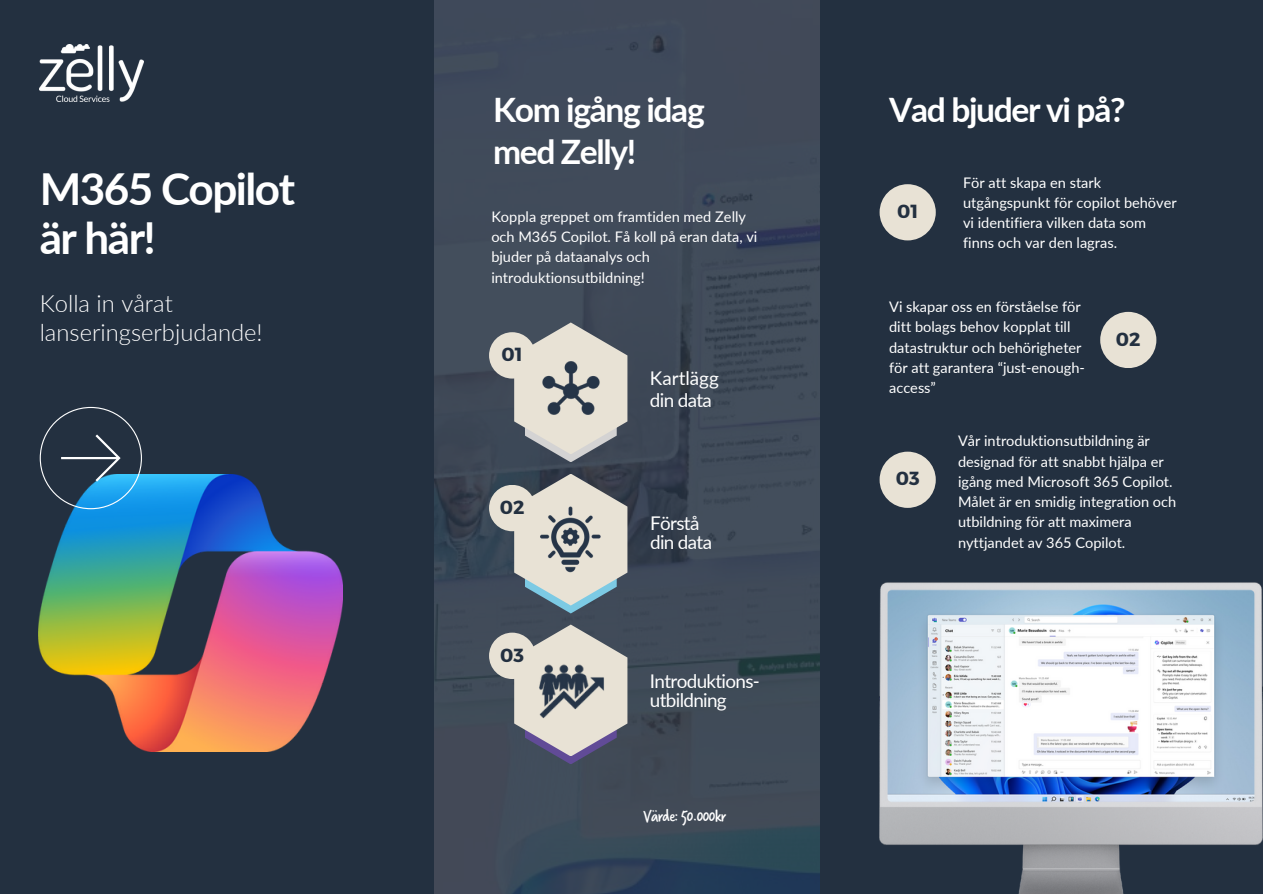
<style>
.page{position:relative;width:1263px;height:894px;background:#fff}
.page>*{position:absolute;margin:0;border:0;box-sizing:border-box;transform-origin:0 0}
.t1{font:700 44.1px/49.5px "Lato";letter-spacing:-.035em;color:#fff}
.t2{font:700 33.6px/41.7px "Lato";letter-spacing:-.04em;color:#fff}
.t3{font:300 23.85px/28.3px "Lato";color:#fff}
.t4{font:18.9px/19.2px "Lato";letter-spacing:-.035em;color:#fff}
.t5{font:18.9px/22.5px "Lato";color:#fff}
.t6{font:700 18.9px "Montserrat";color:#233040}
.t7{font:18px "Verveine";letter-spacing:-.04em;color:#fff}
.t8{font:14.55px/20.2px "Lato";color:#fff}
</style>
<div class="page">
<div style="left:0;top:0;width:1263px;height:893px;background:#233040"></div>
<img style="left:435px;top:0;width:385px;height:893px">
<img style="left:39px;top:474px;width:304px;height:277px">
<svg style="left:40px;top:407px;width:102px;height:102px"></svg>
<img style="left:40px;top:44px;width:103px;height:58px">
<svg style="left:514px;top:322px;width:113px;height:140px;background:#a9a9a7"></svg>
<svg style="left:514px;top:473px;width:113px;height:140px;background:#a1a6a6"></svg>
<svg style="left:514px;top:624px;width:113px;height:140px;background:#a1a0a3"></svg>
<img style="left:535px;top:353px;width:71px;height:71px">
<img style="left:536px;top:654px;width:72px;height:71px">
<img style="left:536px;top:504px;width:70px;height:71px">
<div style="left:489px;top:332px;width:46px;height:46px;background:#e8e2d5;border-radius:50%"></div>
<div style="left:489px;top:484px;width:46px;height:47px;background:#e8e2d5;border-radius:50%"></div>
<div style="left:489px;top:632px;width:46px;height:46px;background:#e8e2d5;border-radius:50%"></div>
<div style="left:880px;top:184px;width:56px;height:56px;background:#e8e2d5;border-radius:50%"></div>
<div style="left:1100px;top:312px;width:56px;height:56px;background:#e8e2d5;border-radius:50%"></div>
<div style="left:880px;top:451px;width:56px;height:56px;background:#e8e2d5;border-radius:50%"></div>
<img style="left:880px;top:582px;width:382px;height:311px">
<h3 class="t1" style="left:40px;top:163px;width:257px">M365 Copilot är här!</h3>
<p class="t3" style="left:40px;top:289px;width:224px">Kolla in vårat lanseringserbjudande!</p>
<p class="t2" style="left:493px;top:88px;width:213px">Kom igång idag med Zelly!</p>
<p class="t8" style="left:491px;top:206px;width:268px">Koppla greppet om framtiden med Zelly och M365 Copilot. Få koll på eran data, vi bjuder på dataanalys och introduktionsutbildning!</p>
<p class="t6" style="left:502px;top:342px;width:23px">01</p>
<p class="t6" style="left:500px;top:495px;width:26px">02</p>
<p class="t6" style="left:500px;top:642px;width:25px">03</p>
<p class="t5" style="left:650px;top:366px;width:70px">Kartlägg din data</p>
<h4 class="t4" style="left:650px;top:513px;width:63px">Förstå din data</h4>
<h4 class="t4" style="left:650px;top:671px;width:111px">Introduktions&shy;utbildning</h4>
<h4 class="t7" style="left:643px;top:809px;width:85px">Värde: 50.000kr</h4>
<p class="t2" style="left:889px;top:88px;width:238px">Vad bjuder vi på?</p>
<p class="t6" style="left:897px;top:199px;width:23px">01</p>
<h2 class="t8" style="left:963px;top:172px;width:215px">För att skapa en stark utgångspunkt för copilot behöver vi identifiera vilken data som finns och var den lagras.</h2>
<p class="t8" style="left:889px;top:296px;width:197px">Vi skapar oss en förståelse för ditt bolags behov kopplat till datastruktur och behörigheter för att garantera “just-enough&shy;access”</p>
<p class="t6" style="left:1116px;top:326px;width:26px">02</p>
<p class="t6" style="left:896px;top:466px;width:25px">03</p>
<p class="t8" style="left:958px;top:430px;width:220px">Vår introduktionsutbildning är designad för att snabbt hjälpa er igång med Microsoft 365 Copilot.<br>Målet är en smidig integration och utbildning för att maximera nyttjandet av 365 Copilot.</p>
</div>
